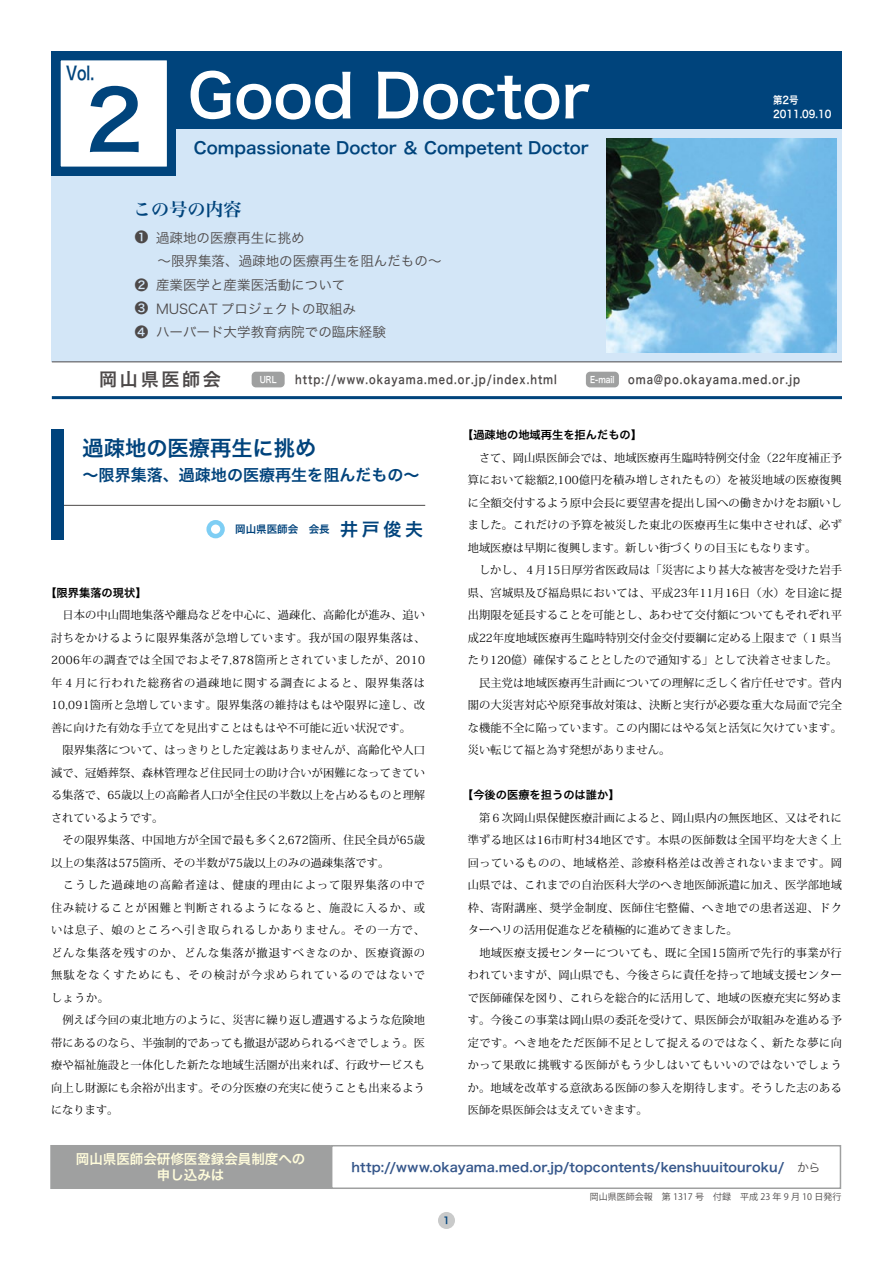
<style>
.page{position:relative;width:893px;height:1263px;background:#fff}
.page>*{position:absolute;margin:0;border:0;box-sizing:border-box;transform-origin:0 0}
.t1{font:81.15px "Hira Kaku Pro W6";color:#00447c}
.t2{font:58.65px "Hira Kaku Pro W6";color:#fff}
.t3{font:21.3px "Hira Kaku Pro W6";color:#00437c}
.t4{font:18.3px "Hira Kaku Pro W6";color:#00447c;scale:.77 1}
.t5{font:18px "Hira Kaku Pro W6";letter-spacing:.15em;color:#4d4949}
.t6{font:18px "Hira Min Pro W6";color:#00447c}
.t7{font:16.5px "Hira Kaku Pro W6";color:#00447c}
.t8{font:16.05px "Hira Kaku Pro W6";color:#00437c}
.t9{font:13.5px/23.7px "Hira Kaku Pro W3";color:#4d4949}
.t10{font:13.5px/16.5px "Hira Kaku Pro W6";color:#fffcdb;text-align:center}
.t11{font:12.75px "Hira Kaku Pro W6";letter-spacing:.01em;color:#35568a}
.t12{font:12px "Hira Kaku Pro W6";letter-spacing:.1em;color:#4d4949;scale:.82 1}
.t13{font:11.25px/22.5px "Koz Min Pro";letter-spacing:.01em;color:#000}
.t14{font:11.25px "Hira Kaku Pro W6";color:#000}
.t15{font:10.5px "Hira Kaku Pro W6";color:#00437c}
.t16{font:10.5px "Hira Kaku Pro W6";color:#fff;scale:.89 1}
.t17{font:9.6px "Hira Kaku Pro W6";color:#00437c}
.t18{font:9px "Koz Go Pro";color:#4c4948}
.t19{font:9px "Hira Kaku Pro W6";color:#fff;scale:.82 1}
.s1{font-family:"Hira Kaku Pro W6"}
.s2{font-size:9px;color:#fff}
.s3{font-size:18px}
.s4{font-family:"Hira Kaku Pro W3";font-size:12px;color:#4c4948}
</style>
<div class="page">
<div style="left:438px;top:1212px;width:17px;height:17px;background:#c9caca;border-radius:50%"></div>
<div style="left:331px;top:1145px;width:510px;height:44px;border:2px solid #9fa0a0"></div>
<div style="left:52px;top:51px;width:790px;height:311px;background:#d3e6f7"></div>
<div style="left:52px;top:51px;width:790px;height:78px;background:#00447c"></div>
<hr style="left:52px;top:361px;width:790px;height:1px;background:#4d4949">
<hr style="left:52px;top:396px;width:790px;height:3px;background:#00447c">
<img style="left:607px;top:138px;width:229px;height:214px">
<div style="left:252px;top:372px;width:33px;height:15px;background:#9fa0a0;border-radius:4px"></div>
<div style="left:586px;top:372px;width:33px;height:15px;background:#9fa0a0;border-radius:4px"></div>
<div style="left:51px;top:51px;width:125px;height:125px;background:#00447c"></div>
<div style="left:60px;top:60px;width:108px;height:107px;background:#fff"></div>
<div style="left:59px;top:59px;width:109px;height:109px;border:2px solid #00447c"></div>
<div style="left:51px;top:1146px;width:279px;height:42px;background:#9fa0a0"></div>
<div style="left:50px;top:1145px;width:281px;height:44px;border:2px solid #9fa0a0"></div>
<div style="left:206px;top:520px;width:19px;height:18px;border:4px solid #7ecef4;border-radius:50%"></div>
<hr style="left:51px;top:505px;width:374px;height:1px;background:#4c4948">
<div style="left:51px;top:429px;width:13px;height:110px;background:#00437c"></div>
<h3 class="t4" style="left:66px;top:56px;width:38px">Vol.</h3>
<h1 class="t1" style="left:85px;top:47px;width:59px">2</h1>
<h2 class="t2" style="left:188px;top:43px;width:404px">Good Doctor</h2>
<h3 class="t7" style="left:194px;top:133px;width:396px">Compassionate Doctor ＆ Competent Doctor</h3>
<p class="t16" style="left:773px;top:90px;width:30px">第2号</p>
<p class="t16" style="left:773px;top:104px;width:67px">2011.09.10</p>
<h3 class="t6" style="left:133px;top:193px;width:110px">この号の内容</h3>
<p class="t9" style="left:135px;top:225px;width:308px"><span class="s1">❶</span> 過疎地の医療再生に挑め<br>　 ～限界集落、過疎地の医療再生を阻んだもの～<br><span class="s1">❷</span> 産業医学と産業医活動について<br><span class="s1">❸</span> MUSCAT プロジェクトの取組み<br><span class="s1">❹</span> ハーバード大学教育病院での臨床経験</p>
<p class="t19" style="left:260px;top:372px;width:22px">URL</p>
<p class="t12" style="left:295px;top:369px;width:321px">http://www.okayama.med.or.jp/index.html</p>
<p class="t12" style="left:590px;top:369px;width:258px"><span class="s2">E-mail</span> oma@po.okayama.med.or.jp</p>
<h3 class="t5" style="left:99px;top:363px;width:144px">岡山県医師会　</h3>
<h3 class="t3" style="left:83px;top:429px;width:235px">過疎地の医療再生に挑め</h3>
<h3 class="t8" style="left:83px;top:460px;width:337px">～限界集落、過疎地の医療再生を阻んだもの～</h3>
<p class="t15" style="left:225px;top:520px;width:200px">　岡山県医師会　会長　<span class="s3">井戸俊夫</span></p>
<p class="t14" style="left:45px;top:582px;width:103px">【限界集落の現状】</p>
<p class="t13" style="left:51px;top:604px;width:376px">　日本の中山間地集落や離島などを中心に、過疎化、高齢化が進み、追い討ちをかけるように限界集落が急増しています。我が国の限界集落は、2006年の調査では全国でおよそ7,878箇所とされていましたが、2010年４月に行われた総務省の過疎地に関する調査によると、限界集落は10,091箇所と急増しています。限界集落の維持はもはや限界に達し、改善に向けた有効な手立てを見出すことはもはや不可能に近い状況です。<br>　限界集落について、はっきりとした定義はありませんが、高齢化や人口減で、冠婚葬祭、森林管理など住民同士の助け合いが困難になってきている集落で、65歳以上の高齢者人口が全住民の半数以上を占めるものと理解されているようです。<br>　その限界集落、中国地方が全国で最も多く2,672箇所、住民全員が65歳以上の集落は575箇所、その半数が75歳以上のみの過疎集落です。<br>　こうした過疎地の高齢者達は、健康的理由によって限界集落の中で住み続けることが困難と判断されるようになると、施設に入るか、或いは息子、娘のところへ引き取られるしかありません。その一方で、どんな集落を残すのか、どんな集落が撤退すべきなのか、医療資源の無駄をなくすためにも、その検討が今求められているのではないでしょうか。<br>　例えば今回の東北地方のように、災害に繰り返し遭遇するような危険地帯にあるのなら、半強制的であっても撤退が認められるべきでしょう。医療や福祉施設と一体化した新たな地域生活圏が出来れば、行政サービスも向上し財源にも余裕が出ます。その分医療の充実に使うことも出来るようになります。</p>
<p class="t14" style="left:462px;top:425px;width:181px">【過疎地の地域再生を拒んだもの】</p>
<p class="t13" style="left:468px;top:446px;width:376px">　さて、岡山県医師会では、地域医療再生臨時特例交付金（22年度補正予算において総額2,100億円を積み増しされたもの）を被災地域の医療復興に全額交付するよう原中会長に要望書を提出し国への働きかけをお願いしました。これだけの予算を被災した東北の医療再生に集中させれば、必ず地域医療は早期に復興します。新しい街づくりの目玉にもなります。<br>　しかし、４月15日厚労省医政局は「災害により甚大な被害を受けた岩手県、宮城県及び福島県においては、平成23年11月16日（水）を目途に提出期限を延長することを可能とし、あわせて交付額についてもそれぞれ平成22年度地域医療再生臨時特別交付金交付要綱に定める上限まで（１県当たり120億）確保することとしたので通知する」として決着させました。　民主党は地域医療再生計画についての理解に乏しく省庁任せです。菅内閣の大災害対応や原発事故対策は、決断と実行が必要な重大な局面で完全な機能不全に陥っています。この内閣にはやる気と活気に欠けています。災い転じて福と為す発想がありません。</p>
<p class="t14" style="left:462px;top:785px;width:159px">【今後の医療を担うのは誰か】</p>
<p class="t13" style="left:468px;top:806px;width:376px">　第６次岡山県保健医療計画によると、岡山県内の無医地区、又はそれに準ずる地区は16市町村34地区です。本県の医師数は全国平均を大きく上回っているものの、地域格差、診療科格差は改善されないままです。岡山県では、これまでの自治医科大学のへき地医師派遣に加え、医学部地域枠、寄附講座、奨学金制度、医師住宅整備、へき地での患者送迎、ドクターヘリの活用促進などを積極的に進めてきました。<br>　地域医療支援センターについても、既に全国15箇所で先行的事業が行われていますが、岡山県でも、今後さらに責任を持って地域支援センターで医師確保を図り、これらを総合的に活用して、地域の医療充実に努めます。今後この事業は岡山県の委託を受けて、県医師会が取組みを進める予定です。へき地をただ医師不足として捉えるのではなく、新たな夢に向かって果敢に挑戦する医師がもう少しはいてもいいのではないでしょうか。地域を改革する意欲ある医師の参入を期待します。そうした志のある医師を県医師会は支えていきます。</p>
<p class="t10" style="left:76px;top:1150px;width:231px">岡山県医師会研修医登録会員制度への申し込みは</p>
<p class="t11" style="left:352px;top:1155px;width:470px">http://www.okayama.med.or.jp/topcontents/kenshuuitouroku/ <span class="s4">から</span></p>
<p class="t17" style="left:443px;top:1212px;width:8px">1</p>
<p class="t18" style="left:590px;top:1190px;width:253px">岡山県医師会報　第 1317 号　付録　平成 23 年 9 月 10 日発行</p>
</div>
